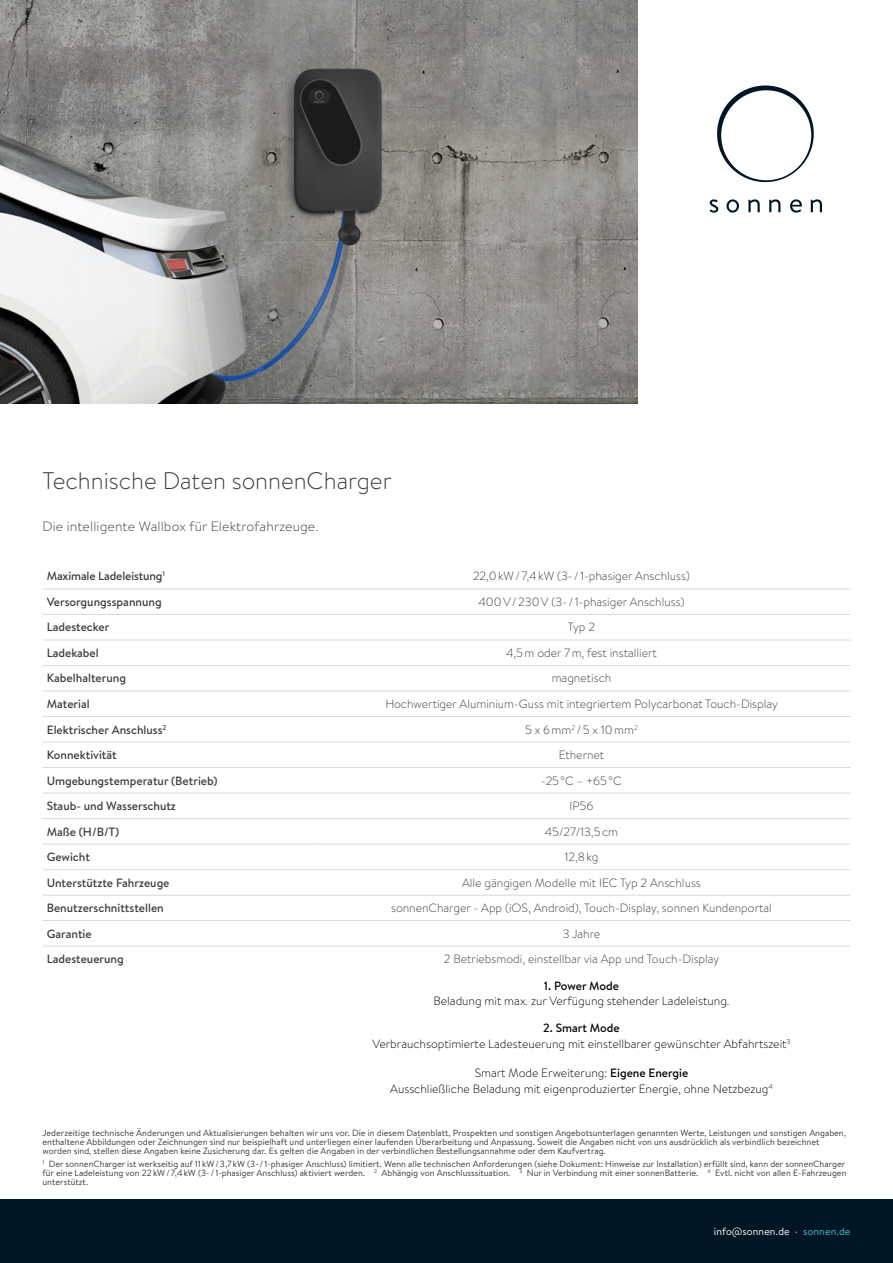
<style>
.page{position:relative;width:893px;height:1263px;background:#fff}
.page>*{position:absolute;margin:0;border:0;box-sizing:border-box;transform-origin:0 0}
.t1{font:300 24px "Brandon Text";color:#3c3c3b}
.t2{font:300 13.5px "Brandon Text";letter-spacing:.01em;color:#3c3c3b}
.t3{font:300 12px "Brandon Text";color:#3c3c3b}
.t4{font:500 12px "Brandon Text";color:#3c3c3b}
.t5{font:300 12px/16.2px "Brandon Text";color:#000;text-align:center}
.t6{font:500 12px "Brandon Text";letter-spacing:-.005em;color:#000}
.t7{font:10.5px "Brandon Text";letter-spacing:.01em;color:#fff}
.t8{font:9px/9px "Brandon Text";color:#3c3c3b}
.s1{font-weight:500}
.s2{color:#49bed8}
</style>
<div class="page">
<div style="left:0;top:1199px;width:893px;height:64px;background:#001624"></div>
<hr style="left:43px;top:589px;width:270px;height:1px;background:#dbd9d7">
<hr style="left:313px;top:589px;width:537px;height:1px;background:#dbd9d7">
<hr style="left:43px;top:640px;width:270px;height:1px;background:#dbd9d7">
<hr style="left:313px;top:640px;width:537px;height:1px;background:#dbd9d7">
<hr style="left:43px;top:665px;width:270px;height:1px;background:#dbd9d7">
<hr style="left:313px;top:665px;width:537px;height:1px;background:#dbd9d7">
<hr style="left:43px;top:869px;width:270px;height:1px;background:#dbd9d7">
<hr style="left:313px;top:869px;width:537px;height:1px;background:#dbd9d7">
<hr style="left:43px;top:895px;width:270px;height:1px;background:#dbd9d7">
<hr style="left:313px;top:895px;width:537px;height:1px;background:#dbd9d7">
<hr style="left:43px;top:614px;width:270px;height:1px;background:#dbd9d7">
<hr style="left:313px;top:614px;width:537px;height:1px;background:#dbd9d7">
<hr style="left:43px;top:691px;width:270px;height:1px;background:#dbd9d7">
<hr style="left:313px;top:691px;width:537px;height:1px;background:#dbd9d7">
<hr style="left:43px;top:716px;width:270px;height:1px;background:#dbd9d7">
<hr style="left:313px;top:716px;width:537px;height:1px;background:#dbd9d7">
<hr style="left:43px;top:742px;width:270px;height:1px;background:#dbd9d7">
<hr style="left:313px;top:742px;width:537px;height:1px;background:#dbd9d7">
<hr style="left:43px;top:767px;width:270px;height:1px;background:#dbd9d7">
<hr style="left:313px;top:767px;width:537px;height:1px;background:#dbd9d7">
<hr style="left:43px;top:793px;width:270px;height:1px;background:#dbd9d7">
<hr style="left:313px;top:793px;width:537px;height:1px;background:#dbd9d7">
<hr style="left:43px;top:818px;width:270px;height:1px;background:#dbd9d7">
<hr style="left:313px;top:818px;width:537px;height:1px;background:#dbd9d7">
<hr style="left:43px;top:844px;width:270px;height:1px;background:#dbd9d7">
<hr style="left:313px;top:844px;width:537px;height:1px;background:#dbd9d7">
<hr style="left:43px;top:920px;width:270px;height:1px;background:#dbd9d7">
<hr style="left:313px;top:920px;width:537px;height:1px;background:#dbd9d7">
<hr style="left:43px;top:946px;width:270px;height:1px;background:#dbd9d7">
<hr style="left:313px;top:946px;width:537px;height:1px;background:#dbd9d7">
<svg style="left:710px;top:199px;width:8px;height:14px"></svg>
<svg style="left:726px;top:199px;width:13px;height:14px"></svg>
<svg style="left:748px;top:199px;width:12px;height:13px"></svg>
<svg style="left:769px;top:199px;width:11px;height:13px"></svg>
<svg style="left:790px;top:199px;width:12px;height:14px"></svg>
<svg style="left:811px;top:199px;width:11px;height:13px"></svg>
<svg style="left:717px;top:85px;width:97px;height:97px"></svg>
<img style="left:0;top:0;width:638px;height:404px">
<h1 class="t1" style="left:43px;top:464px;width:351px">Technische Daten sonnenCharger</h1>
<h2 class="t2" style="left:43px;top:518px;width:277px">Die intelligente Wallbox für Elektrofahrzeuge.</h2>
<h3 class="t4" style="left:47px;top:568px;width:120px">Maximale Ladeleistung<sup>1</sup></h3>
<h3 class="t3" style="left:473px;top:568px;width:218px">22,0kW/ 7,4kW (3-/1-phasiger Anschluss)</h3>
<h3 class="t4" style="left:47px;top:593px;width:116px">Versorgungsspannung</h3>
<h3 class="t3" style="left:478px;top:594px;width:207px">400V/230V (3-/1-phasiger Anschluss)</h3>
<h3 class="t4" style="left:47px;top:619px;width:64px">Ladestecker</h3>
<h3 class="t3" style="left:568px;top:619px;width:29px">Typ 2</h3>
<h3 class="t4" style="left:47px;top:644px;width:54px">Ladekabel</h3>
<h3 class="t3" style="left:506px;top:645px;width:152px">4,5m oder 7m, fest installiert</h3>
<h3 class="t4" style="left:47px;top:670px;width:81px">Kabelhalterung</h3>
<h3 class="t3" style="left:552px;top:670px;width:61px">magnetisch</h3>
<h3 class="t4" style="left:47px;top:695px;width:45px">Material</h3>
<h3 class="t3" style="left:385px;top:696px;width:394px">Hochwertiger Aluminium-Guss mit integriertem Polycarbonat Touch-Display</h3>
<h3 class="t4" style="left:47px;top:721px;width:121px">Elektrischer Anschluss<sup>2</sup></h3>
<h3 class="t3" style="left:525px;top:721px;width:114px">5 x 6mm<sup>2</sup> /5 x 10mm<sup>2</sup></h3>
<h3 class="t4" style="left:47px;top:747px;width:72px">Konnektivität</h3>
<h3 class="t3" style="left:559px;top:747px;width:47px">Ethernet</h3>
<h3 class="t4" style="left:47px;top:772px;width:172px">Umgebungstemperatur (Betrieb)</h3>
<h3 class="t3" style="left:541px;top:772px;width:82px">-25°C – +65°C</h3>
<h3 class="t4" style="left:47px;top:798px;width:131px">Staub- und Wasserschutz</h3>
<h3 class="t3" style="left:570px;top:798px;width:25px">IP56</h3>
<h3 class="t4" style="left:47px;top:823px;width:74px">Maße (H/B/T)</h3>
<h3 class="t3" style="left:545px;top:823px;width:75px">45/27/13,5cm</h3>
<h3 class="t4" style="left:47px;top:849px;width:45px">Gewicht</h3>
<h3 class="t3" style="left:564px;top:849px;width:35px">12,8kg</h3>
<h3 class="t4" style="left:47px;top:874px;width:124px">Unterstützte Fahrzeuge</h3>
<h3 class="t3" style="left:462px;top:874px;width:240px">Alle gängigen Modelle mit IEC Typ 2 Anschluss</h3>
<h3 class="t4" style="left:47px;top:900px;width:119px">Benutzerschnittstellen</h3>
<h3 class="t3" style="left:391px;top:900px;width:382px">sonnenCharger - App (iOS, Android), Touch-Display, sonnen Kundenportal</h3>
<h3 class="t4" style="left:47px;top:925px;width:46px">Garantie</h3>
<h3 class="t3" style="left:563px;top:925px;width:39px">3 Jahre</h3>
<h3 class="t4" style="left:47px;top:950px;width:79px">Ladesteuerung</h3>
<h3 class="t3" style="left:444px;top:951px;width:277px">2 Betriebsmodi, einstellbar via App und Touch-Display</h3>
<h3 class="t6" style="left:544px;top:978px;width:77px">1. Power Mode</h3>
<h3 class="t5" style="left:433px;top:992px;width:298px">Beladung mit max. zur Verfügung stehender Ladeleistung.</h3>
<h3 class="t5" style="left:372px;top:1019px;width:420px"><span class="s1">2. Smart Mode<br></span>Verbrauchsoptimierte Ladesteuerung mit einstellbarer gewünschter Abfahrtszeit<sup>3</sup></h3>
<h3 class="t5" style="left:390px;top:1064px;width:384px">Smart Mode Erweiterung: <span class="s1">Eigene Energie<br></span>Ausschließliche Beladung mit eigenproduzierter Energie, ohne Netzbezug<sup>4</sup></h3>
<p class="t8" style="left:43px;top:1128px;width:805px">Jederzeitige technische Änderungen und Aktualisierungen behalten wir uns vor. Die in diesem Datenblatt, Prospekten und sonstigen Angebotsunterlagen genannten Werte, Leistungen und sonstigen Angaben, enthaltene Abbildungen oder Zeichnungen sind nur beispielhaft und unterliegen einer laufenden Überarbeitung und Anpassung. Soweit die Angaben nicht von uns ausdrücklich als verbindlich bezeichnet worden sind, stellen diese Angaben keine Zusicherung dar. Es gelten die Angaben in der verbindlichen Bestellungsannahme oder dem Kaufvertrag.</p>
<p class="t8" style="left:43px;top:1159px;width:805px"><sup>1</sup> Der sonnenCharger ist werkseitig auf 11 kW/3,7kW (3-/1-phasiger Anschluss) limitiert. Wenn alle technischen Anforderungen (siehe Dokument: Hinweise zur Installation) erfüllt sind, kann der sonnenCharger für eine Ladeleistung von 22kW/7,4kW (3-/1-phasiger Anschluss) aktiviert werden. <sup>2</sup> Abhängig von Anschlusssituation. <sup>3</sup> Nur in Verbindung mit einer sonnenBatterie. <sup>4</sup> Evtl. nicht von allen E-Fahrzeugen unterstützt.</p>
<p class="t7" style="left:714px;top:1224px;width:138px">info@sonnen.de · <span class="s2">sonnen.de</span></p>
</div>
